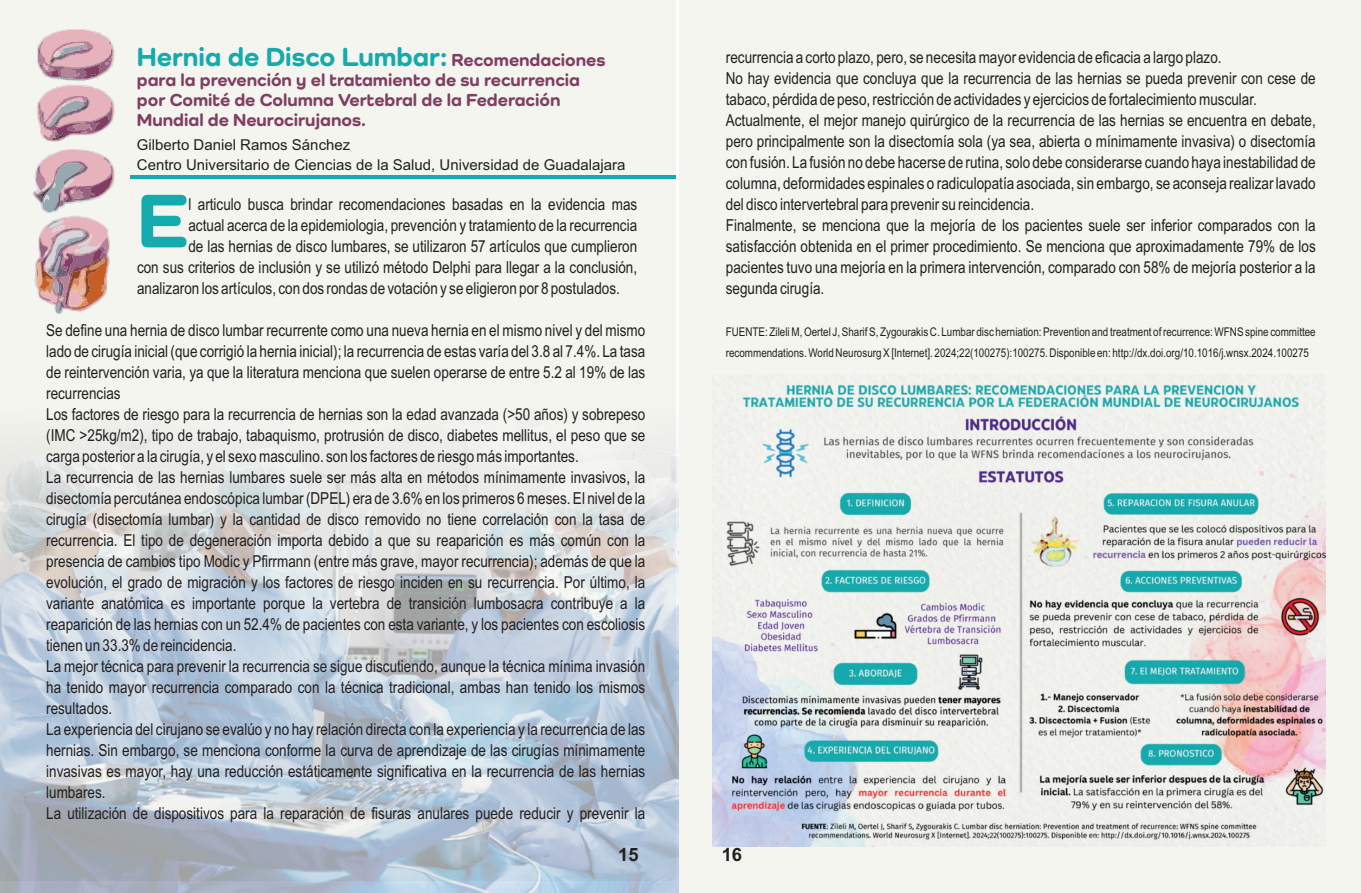
<style>
.page{position:relative;width:1361px;height:893px;background:#fff}
.page>*{position:absolute;margin:0;border:0;box-sizing:border-box;transform-origin:0 0}
.t1{font:800 78.45px "Como W03";color:#15aaad}
.t2{font:800 27px "Como W03";color:#15aaad}
.t3{font:700 18.3px "Arial";color:#231f20}
.t4{font:800 18px/20.1px "Como W03";color:#813e62}
.t5{font:16.5px/21px "Arial Narrow";color:#231f20}
.t6{font:15px/20.1px "Arial";color:#231f20}
.t7{font:12px/21px "Arial Narrow";color:#231f20}
.s1{font-size:18px;color:#813e62}
</style>
<div class="page">
<div style="left:0;top:0;width:676px;height:880px;background:#f4f5ef"></div>
<img style="left:0;top:432px;width:679px;height:461px">
<div style="left:679px;top:0;width:682px;height:893px;background:#f4f5ef"></div>
<img style="left:713px;top:384px;width:612px;height:462px">
<svg style="left:37px;top:29px;width:78px;height:113px"></svg>
<svg style="left:32px;top:149px;width:83px;height:165px"></svg>
<hr style="left:131px;top:176px;width:545px;height:3px;background:#15aaad">
<h2 class="t2" style="left:137px;top:40px;width:470px">Hernia de Disco Lumbar: <span class="s1">Recomendaciones</span></h2>
<p class="t4" style="left:137px;top:69px;width:445px">para la prevención y el tratamiento de su recurrencia por Comité de Columna Vertebral de la Federación<br>Mundial de Neurocirujanos.</p>
<p class="t6" style="left:137px;top:136px;width:490px">Gilberto Daniel Ramos Sánchez<br>Centro Universitario de Ciencias de la Salud, Universidad de Guadalajara</p>
<h1 class="t1" style="left:137px;top:172px;width:53px">E</h1>
<p class="t5" style="left:188px;top:195px;width:450px">l articulo busca brindar recomendaciones basadas en la evidencia mas</p>
<p class="t5" style="left:188px;top:216px;width:450px">actual acerca de la epidemiologia, prevención y tratamiento de la recurrencia</p>
<p class="t5" style="left:188px;top:237px;width:450px">de las hernias de disco lumbares, se utilizaron 57 artículos que cumplieron</p>
<p class="t5" style="left:137px;top:258px;width:502px">con sus criterios de inclusión y se utilizó método Delphi para llegar a la conclusión,</p>
<p class="t5" style="left:137px;top:279px;width:484px">analizaron los artículos, con dos rondas de votación y se eligieron por 8 postulados.</p>
<p class="t5" style="left:46px;top:321px;width:601px">Se define una hernia de disco lumbar recurrente como una nueva hernia en el mismo nivel y del mismo lado de cirugía inicial (que corrigió la hernia inicial); la recurrencia de estas varía del 3.8 al 7.4%. La tasa de reintervención varia, ya que la literatura menciona que suelen operarse de entre 5.2 al 19% de las recurrencias<br>Los factores de riesgo para la recurrencia de hernias son la edad avanzada (&gt;50 años) y sobrepeso (IMC &gt;25kg/m2), tipo de trabajo, tabaquismo, protrusión de disco, diabetes mellitus, el peso que se carga posterior a la cirugía, y el sexo masculino. son los factores de riesgo más importantes.<br>La recurrencia de las hernias lumbares suele ser más alta en métodos mínimamente invasivos, la disectomía percutánea endoscópica lumbar (DPEL) era de 3.6% en los primeros 6 meses. El nivel de la cirugía (disectomía lumbar) y la cantidad de disco removido no tiene correlación con la tasa de recurrencia. El tipo de degeneración importa debido a que su reaparición es más común con la presencia de cambios tipo Modic y Pfirrmann (entre más grave, mayor recurrencia); además de que la evolución, el grado de migración y los factores de riesgo inciden en su recurrencia. Por último, la variante anatómica es importante porque la vertebra de transición lumbosacra contribuye a la reaparición de las hernias con un 52.4% de pacientes con esta variante, y los pacientes con escoliosis tienen un 33.3% de reincidencia.<br>La mejor técnica para prevenir la recurrencia se sigue discutiendo, aunque la técnica mínima invasión ha tenido mayor recurrencia comparado con la técnica tradicional, ambas han tenido los mismos resultados.<br>La experiencia del cirujano se evalúo y no hay relación directa con la experiencia y la recurrencia de las hernias. Sin embargo, se menciona conforme la curva de aprendizaje de las cirugías mínimamente invasivas es mayor, hay una reducción estáticamente significativa en la recurrencia de las hernias lumbares.<br>La utilización de dispositivos para la reparación de fisuras anulares puede reducir y prevenir la</p>
<p class="t5" style="left:726px;top:48px;width:591px">recurrencia a corto plazo, pero, se necesita mayor evidencia de eficacia a largo plazo.<br>No hay evidencia que concluya que la recurrencia de las hernias se pueda prevenir con cese de tabaco, pérdida de peso, restricción de actividades y ejercicios de fortalecimiento muscular.<br>Actualmente, el mejor manejo quirúrgico de la recurrencia de las hernias se encuentra en debate, pero principalmente son la disectomía sola (ya sea, abierta o mínimamente invasiva) o disectomía con fusión. La fusión no debe hacerse de rutina, solo debe considerarse cuando haya inestabilidad de columna, deformidades espinales o radiculopatía asociada, sin embargo, se aconseja realizar lavado del disco intervertebral para prevenir su reincidencia.<br>Finalmente, se menciona que la mejoría de los pacientes suele ser inferior comparados con la satisfacción obtenida en el primer procedimiento. Se menciona que aproximadamente 79% de los pacientes tuvo una mejoría en la primera intervención, comparado con 58% de mejoría posterior a la segunda cirugía.</p>
<p class="t7" style="left:726px;top:322px;width:591px">FUENTE: Zileli M, Oertel J, Sharif S, Zygourakis C. Lumbar disc herniation: Prevention and treatment of recurrence: WFNS spine committee recommendations. World Neurosurg X [Internet]. 2024;22(100275):100275. Disponible en: http://dx.doi.org/10.1016/j.wnsx.2024.100275</p>
<p class="t3" style="left:618px;top:847px;width:22px">15</p>
<p class="t3" style="left:722px;top:848px;width:22px">16</p>
</div>
